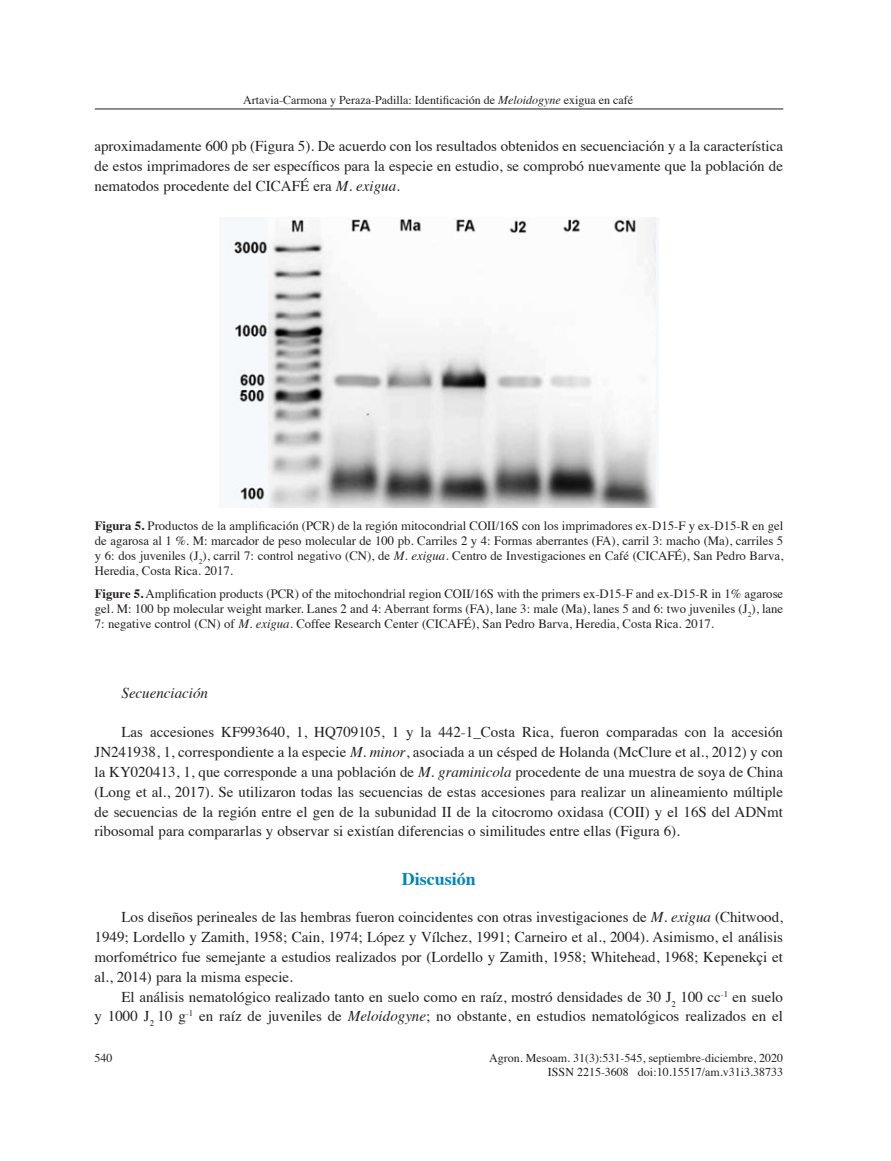
<style>
.page{position:relative;width:891px;height:1161px;background:#fff}
.page>*{position:absolute;margin:0;border:0;box-sizing:border-box;transform-origin:0 0}
.Tema{font:700 18px "Times";color:#0085bb}
.Texto{font:15px/19.8px "Times";color:#231f20;text-align:justify}
.Texto-2{font:italic 15px "Times";color:#231f20}
.Titulo_cuadros{font:12.75px/15.3px "Times";color:#231f20;text-align:justify}
.t1{font:12px/14.4px "Times";color:#231f20;text-align:right}
.s1{font-style:italic}
.s2{font-weight:700}
</style>
<div class="page">
<hr style="left:95px;top:109px;width:688px;height:1px;background:#231f20">
<img style="left:226px;top:218px;width:433px;height:289px">
<p class="t1" style="left:243px;top:91px;width:391px">Artavia-Carmona y Peraza-Padilla: Identificación de <span class="s1">Meloidogyne</span> exigua en café</p>
<p class="Texto" style="left:94px;top:135px;width:690px">aproximadamente 600 pb (Figura 5). De acuerdo con los resultados obtenidos en secuenciación y a la característica de estos imprimadores de ser específicos para la especie en estudio, se comprobó nuevamente que la población de nematodos procedente del CICAFÉ era <span class="s1">M. exigua</span>.</p>
<p class="Titulo_cuadros" style="left:95px;top:517px;width:690px"><span class="s2">Figura 5.</span> Productos de la amplificación (PCR) de la región mitocondrial COII/16S con los imprimadores ex-D15-F y ex-D15-R en gel de agarosa al 1 %. M: marcador de peso molecular de 100 pb. Carriles 2 y 4: Formas aberrantes (FA), carril 3: macho (Ma), carriles 5 y 6: dos juveniles (J<sub>2</sub>), carril 7: control negativo (CN), de <span class="s1">M. exigua</span>. Centro de Investigaciones en Café (CICAFÉ), San Pedro Barva, Heredia, Costa Rica. 2017.</p>
<p class="Titulo_cuadros" style="left:95px;top:585px;width:690px"><span class="s2">Figure 5.</span> Amplification products (PCR) of the mitochondrial region COII/16S with the primers ex-D15-F and ex-D15-R in 1% agarose gel. M: 100 bp molecular weight marker. Lanes 2 and 4: Aberrant forms (FA), lane 3: male (Ma), lanes 5 and 6: two juveniles (J<sub>2</sub>), lane 7: negative control (CN) of <span class="s1">M. exigua</span>. Coffee Research Center (CICAFÉ), San Pedro Barva, Heredia, Costa Rica. 2017.</p>
<p class="Texto-2" style="left:122px;top:680px;width:88px">Secuenciación</p>
<p class="Texto" style="left:94px;top:721px;width:690px;text-indent:27px">Las accesiones KF993640, 1, HQ709105, 1 y la 442-1_Costa Rica, fueron comparadas con la accesión JN241938, 1, correspondiente a la especie <span class="s1">M. minor</span>, asociada a un césped de Holanda (McClure et al., 2012) y con la KY020413, 1, que corresponde a una población de <span class="s1">M. graminicola</span> procedente de una muestra de soya de China (Long et al., 2017). Se utilizaron todas las secuencias de estas accesiones para realizar un alineamiento múltiple de secuencias de la región entre el gen de la subunidad II de la citocromo oxidasa (COII) y el 16S del ADNmt ribosomal para compararlas y observar si existían diferencias o similitudes entre ellas (Figura 6).</p>
<p class="Tema" style="left:402px;top:861px;width:76px">Discusión</p>
<p class="Texto" style="left:94px;top:906px;width:690px;text-indent:27px">Los diseños perineales de las hembras fueron coincidentes con otras investigaciones de <span class="s1">M. exigua</span> (Chitwood, 1949; Lordello y Zamith, 1958; Cain, 1974; López y Vílchez, 1991; Carneiro et al., 2004). Asimismo, el análisis morfométrico fue semejante a estudios realizados por (Lordello y Zamith, 1958; Whitehead, 1968; Kepenekçi et al., 2014) para la misma especie.</p>
<p class="Texto" style="left:94px;top:985px;width:690px;text-align:right">El análisis nematológico realizado tanto en suelo como en raíz, mostró densidades de 30 J<sub>2</sub> 100 cc<sup>-1</sup> en suelo<br>y 1000 J<sub>2</sub> 10 g<sup>-1</sup> en raíz de juveniles de <span class="s1">Meloidogyne</span>; no obstante, en estudios nematológicos realizados en el</p>
<p class="t1" style="left:94px;top:1050px;width:19px">540</p>
<p class="t1" style="left:489px;top:1050px;width:295px">Agron. Mesoam. 31(3):531-545, septiembre-diciembre, 2020<br>ISSN 2215-3608 doi:10.15517/am.v31i3.38733</p>
</div>
